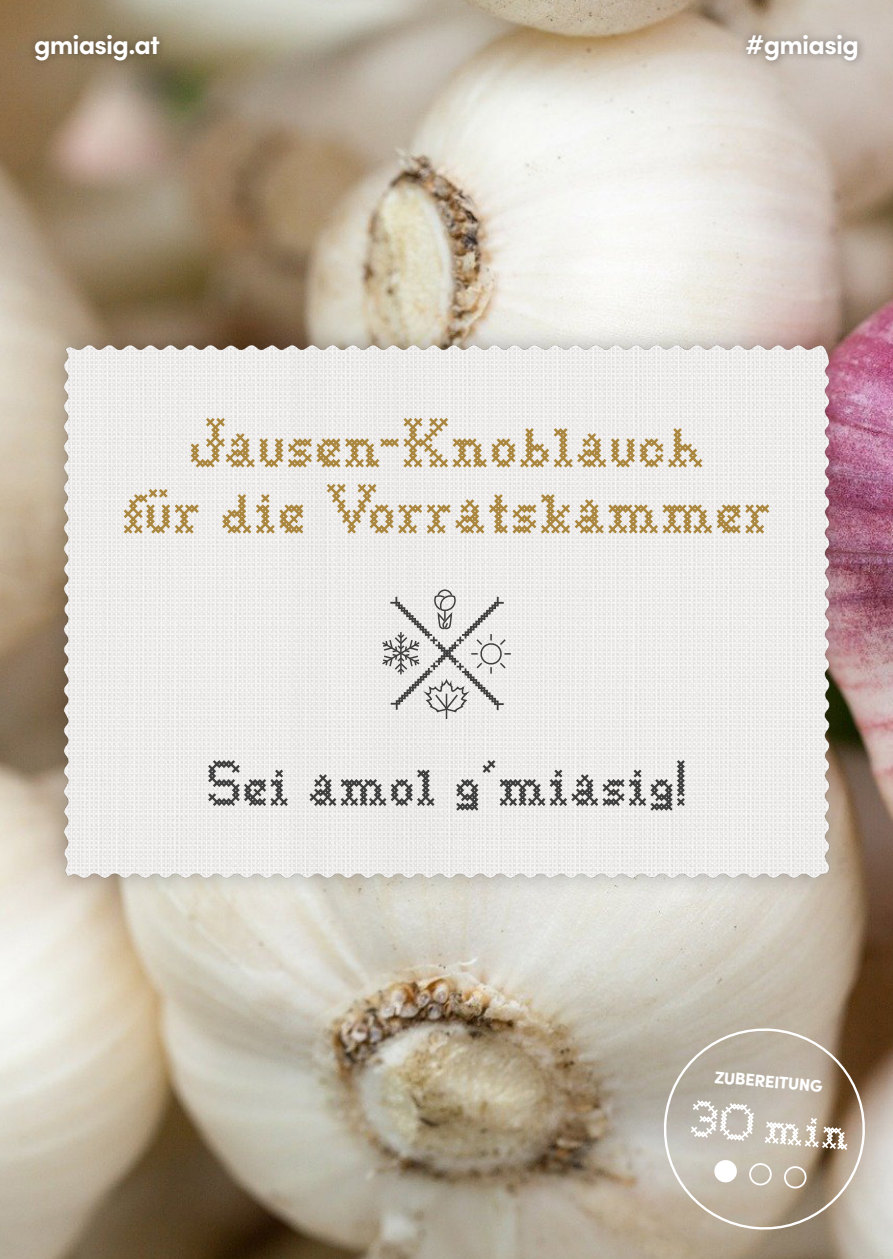
<style>
.page{position:relative;width:893px;height:1259px;background:#fff}
.page>*{position:absolute;margin:0;border:0;box-sizing:border-box;transform-origin:0 0}
.t1{font:63px/66px "Goodbye Crewel World NF";color:#aa863e;text-align:center}
.t2{font:58.2px "Goodbye Crewel World NF";color:#3e3e3f}
.t3{font:46.8px "Goodbye Crewel World NF";color:#fff}
.t4{font:700 27px "Sofia Pro";letter-spacing:-.03em;color:#fff}
.t5{font:900 16.8px "Sofia Pro";color:#fff}
</style>
<div class="page">
<img style="left:0;top:0;width:893px;height:1259px">
<div style="left:44px;top:325px;width:804px;height:573px;background:#231f20;opacity:.3"></div>
<img style="left:53px;top:325px;width:787px;height:576px">
<div style="left:26px;top:26px;width:840px;height:43px;background:#231f20;opacity:.5"></div>
<svg style="left:658px;top:1022px;width:213px;height:210px;background:#b4a897"></svg>
<svg style="left:381px;top:589px;width:130px;height:130px"></svg>
<p class="t4" style="left:34px;top:24px;width:128px">gmiasig.at</p>
<p class="t4" style="left:745px;top:24px;width:115px">#gmiasig</p>
<p class="t1" style="left:121px;top:410px;width:652px">Jausen-Knoblauch<br>für die Vorratskammer</p>
<p class="t2" style="left:206px;top:745px;width:482px">Sei amol g'miasig!</p>
<p class="t5" style="left:716px;top:1063px;width:110px;rotate:5deg">ZUBEREITUNG</p>
<p class="t3" style="left:693px;top:1087px;width:162px;rotate:5deg">30 min</p>
</div>
